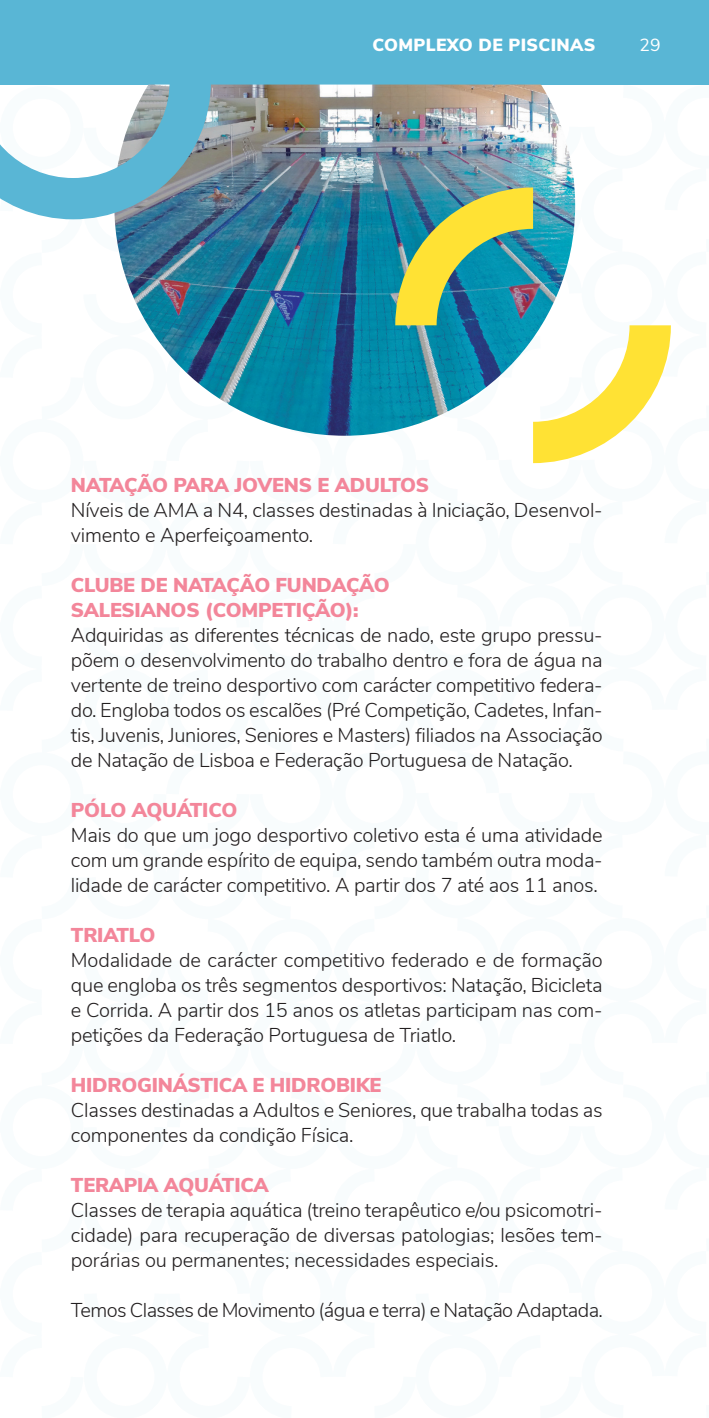
<style>
.page{position:relative;width:709px;height:1418px;background:#fff}
.page>*{position:absolute;margin:0;border:0;box-sizing:border-box;transform-origin:0 0}
.T1_texto_corrido_PRETO{font:300 20px/25px "Nunito Sans";letter-spacing:-.01em;color:#231f20;text-align:justify}
.S1_subtítulo_ROSA{font:900 20px "Nunito Sans";letter-spacing:-.01em;color:#f3869a}
.T1_texto_corrido_PRETO-2{font:300 20px "Nunito Sans";letter-spacing:-.03em;color:#231f20}
.t1{font:900 17.5px "Nunito Sans";letter-spacing:.02em;color:#fff}
.t2{font:17.5px "Nunito Sans";color:#fff}
</style>
<div class="page">
<div style="left:0;top:0;width:709px;height:85px;background:#59b6d5"></div>
<img style="left:114px;top:85px;width:461px;height:351px">
<svg style="left:395px;top:187px;width:276px;height:276px"></svg>
<svg style="left:0;top:84px;width:211px;height:135px"></svg>
<p class="t1" style="left:372px;top:32px;width:224px">COMPLEXO DE PISCINAS</p>
<p class="t2" style="left:639px;top:33px;width:23px">29</p>
<p class="S1_subtítulo_ROSA" style="left:71px;top:470px;width:360px">NATAÇÃO PARA JOVENS E ADULTOS</p>
<p class="T1_texto_corrido_PRETO" style="left:71px;top:496px;width:533px">Níveis de AMA a N4, classes destinadas à Iniciação, Desenvol&shy;vimento e Aperfeiçoamento.</p>
<p class="S1_subtítulo_ROSA" style="left:71px;top:570px;width:320px">CLUBE DE NATAÇÃO FUNDAÇÃO</p>
<p class="S1_subtítulo_ROSA" style="left:71px;top:595px;width:289px">SALESIANOS (COMPETIÇÃO):</p>
<p class="T1_texto_corrido_PRETO" style="left:71px;top:621px;width:533px">Adquiridas as diferentes técnicas de nado, este grupo pressu&shy;põem o desenvolvimento do trabalho dentro e fora de água na vertente de treino desportivo com carácter competitivo federa&shy;do. Engloba todos os escalões (Pré Competição, Cadetes, Infan&shy;tis, Juvenis, Juniores, Seniores e Masters) filiados na Associação de Natação de Lisboa e Federação Portuguesa de Natação.</p>
<p class="S1_subtítulo_ROSA" style="left:71px;top:795px;width:168px">PÓLO AQUÁTICO</p>
<p class="T1_texto_corrido_PRETO" style="left:71px;top:821px;width:533px">Mais do que um jogo desportivo coletivo esta é uma atividade com um grande espírito de equipa, sendo também outra moda&shy;lidade de carácter competitivo. A partir dos 7 até aos 11 anos.</p>
<p class="S1_subtítulo_ROSA" style="left:71px;top:920px;width:86px">TRIATLO</p>
<p class="T1_texto_corrido_PRETO" style="left:71px;top:946px;width:533px">Modalidade de carácter competitivo federado e de formação que engloba os três segmentos desportivos: Natação, Bicicleta e Corrida. A partir dos 15 anos os atletas participam nas com&shy;petições da Federação Portuguesa de Triatlo.</p>
<p class="S1_subtítulo_ROSA" style="left:71px;top:1070px;width:312px">HIDROGINÁSTICA E HIDROBIKE</p>
<p class="T1_texto_corrido_PRETO" style="left:71px;top:1096px;width:533px">Classes destinadas a Adultos e Seniores, que trabalha todas as componentes da condição Física.</p>
<p class="S1_subtítulo_ROSA" style="left:71px;top:1170px;width:199px">TERAPIA AQUÁTICA</p>
<p class="T1_texto_corrido_PRETO" style="left:71px;top:1196px;width:533px">Classes de terapia aquática (treino terapêutico e/ou psicomotri&shy;cidade) para recuperação de diversas patologias; lesões tem&shy;porárias ou permanentes; necessidades especiais.</p>
<p class="T1_texto_corrido_PRETO-2" style="left:71px;top:1295px;width:533px">Temos Classes de Movimento (água e terra) e Natação Adaptada.</p>
</div>
